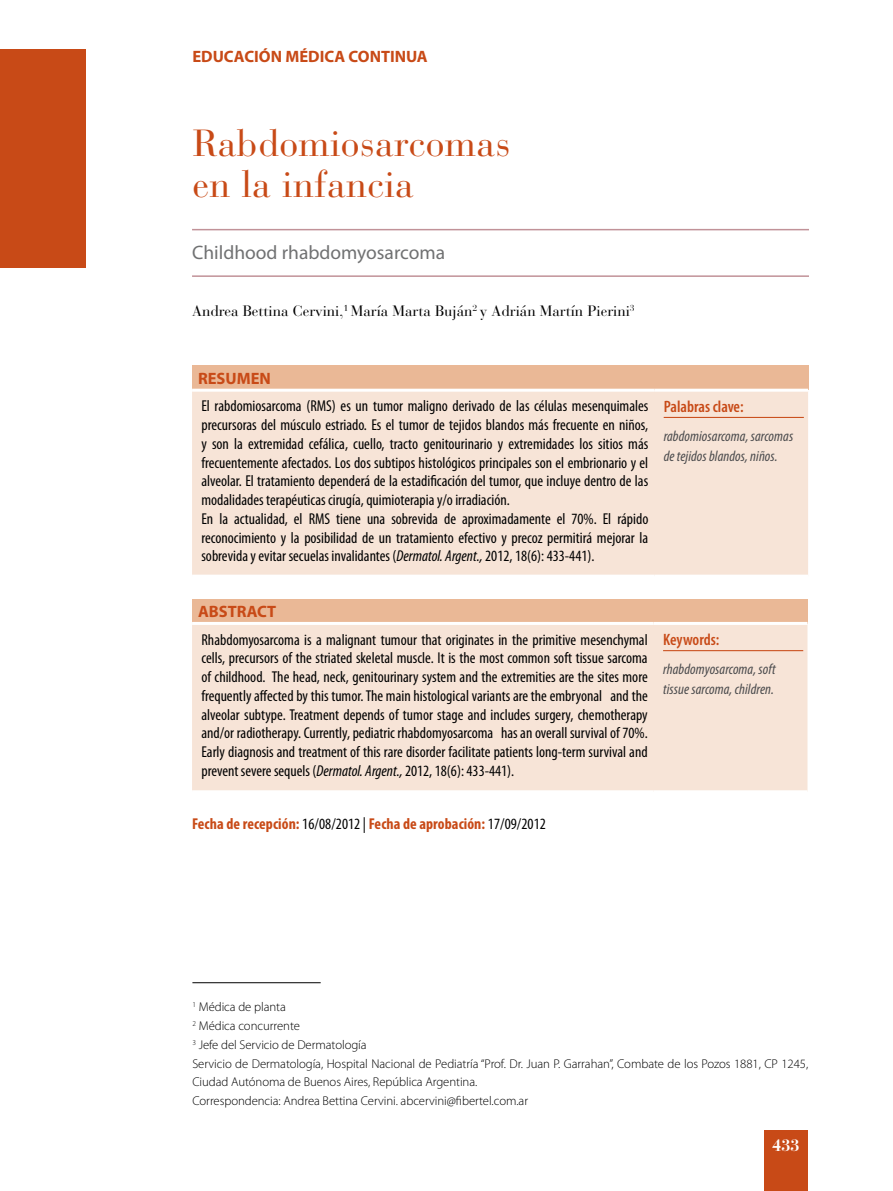
<style>
.page{position:relative;width:893px;height:1191px;background:#fff}
.page>*{position:absolute;margin:0;border:0;box-sizing:border-box;transform-origin:0 0}
.t1{font:37.5px/40.5px "Bauer Bodoni";letter-spacing:.01em;color:#c84a17}
.t2{font:19.5px "Myriad Pro";color:#707172}
.t3{font:700 16.5px "Myriad Pro";color:#c84a17}
.t4{font:600 condensed 16.5px "Myriad Pro";color:#c84a17}
.t5{font:700 16.5px "Bauer Bodoni";color:#fff}
.t6{font:condensed 15.75px/18.8px "Myriad Pro";color:#000}
.t7{font:700 condensed 15.75px "Myriad Pro";letter-spacing:.005em;color:#c84a17}
.t8{font:italic condensed 15px/19.5px "Myriad Pro";letter-spacing:.005em;color:#4b4b4d}
.t9{font:15px "Bauer Bodoni";color:#000}
.t10{font:300 12.75px/18.8px "Myriad Pro";letter-spacing:-.005em;color:#000}
.s1{font-style:italic}
.s2{font-weight:400;color:#000}
</style>
<div class="page">
<div style="left:764px;top:1130px;width:44px;height:61px;background:#c84a17"></div>
<div style="left:0;top:50px;width:85px;height:218px;background:#c84a17"></div>
<div style="left:192px;top:366px;width:616px;height:24px;background:#eab896"></div>
<div style="left:192px;top:392px;width:616px;height:182px;background:#f7e4d7"></div>
<hr style="left:192px;top:389px;width:462px;height:3px;background:#fff">
<hr style="left:654px;top:389px;width:154px;height:3px;background:#fff">
<hr style="left:664px;top:417px;width:140px;height:1px;background:#c84a17">
<hr style="left:192px;top:229px;width:617px;height:1px;background:#c19298">
<hr style="left:192px;top:275px;width:617px;height:2px;background:#c19298">
<div style="left:192px;top:599px;width:615px;height:24px;background:#eab896"></div>
<div style="left:192px;top:625px;width:615px;height:165px;background:#f7e4d7"></div>
<hr style="left:192px;top:622px;width:462px;height:3px;background:#fff">
<hr style="left:654px;top:622px;width:153px;height:3px;background:#fff">
<hr style="left:663px;top:650px;width:140px;height:1px;background:#c84a17">
<hr style="left:192px;top:982px;width:129px;height:1px;background:#000">
<p class="t3" style="left:192px;top:46px;width:237px">EDUCACIÓN MÉDICA CONTINUA</p>
<h1 class="t1" style="left:192px;top:124px;width:319px">Rabdomiosarcomas en la infancia</h1>
<p class="t2" style="left:192px;top:240px;width:255px">Childhood rhabdomyosarcoma</p>
<p class="t9" style="left:192px;top:301px;width:444px">Andrea Bettina Cervini,<sup>1</sup> María Marta Buján<sup>2</sup> y Adrián Martín Pierini<sup>3</sup></p>
<p class="t3" style="left:198px;top:368px;width:74px">RESUMEN</p>
<p class="t6" style="left:201px;top:396px;width:448px">El rabdomiosarcoma (RMS) es un tumor maligno derivado de las células mesenquimales precursoras del músculo estriado. Es el tumor de tejidos blandos más frecuente en niños, y son la extremidad cefálica, cuello, tracto genitourinario y extremidades los sitios más frecuentemente afectados. Los dos subtipos histológicos principales son el embrionario y el alveolar. El tratamiento dependerá de la estadificación del tumor, que incluye dentro de las modalidades terapéuticas cirugía, quimioterapia y/o irradiación.<br>En la actualidad, el RMS tiene una sobrevida de aproximadamente el 70%. El rápido reconocimiento y la posibilidad de un tratamiento efectivo y precoz permitirá mejorar la sobrevida y evitar secuelas invalidantes (<span class="s1">Dermatol. Argent.,</span> 2012, 18(6): 433-441).</p>
<p class="t4" style="left:664px;top:396px;width:81px">Palabras clave:</p>
<p class="t8" style="left:664px;top:426px;width:131px">rabdomiosarcoma, sarcomas de tejidos blandos, niños.</p>
<p class="t3" style="left:198px;top:601px;width:80px">ABSTRACT</p>
<p class="t6" style="left:201px;top:630px;width:448px;text-align:justify">Rhabdomyosarcoma is a malignant tumour that originates in the primitive mesenchymal cells, precursors of the striated skeletal muscle. It is the most common soft tissue sarcoma of childhood. The head, neck, genitourinary system and the extremities are the sites more frequently affected by this tumor. The main histological variants are the embryonal and the alveolar subtype. Treatment depends of tumor stage and includes surgery, chemotherapy and/or radiotherapy. Currently, pediatric rhabdomyosarcoma has an overall survival of 70%.<br>Early diagnosis and treatment of this rare disorder facilitate patients long-term survival and prevent severe sequels (<span class="s1">Dermatol. Argent.,</span> 2012, 18(6): 433-441).</p>
<p class="t4" style="left:663px;top:629px;width:58px">Keywords:</p>
<p class="t8" style="left:663px;top:659px;width:114px">rhabdomyosarcoma, soft tissue sarcoma, children.</p>
<p class="t7" style="left:192px;top:813px;width:355px">Fecha de recepción: <span class="s2">16/08/2012 |</span> Fecha de aprobación: <span class="s2">17/09/2012</span></p>
<p class="t10" style="left:192px;top:997px;width:617px"><sup>1</sup> Médica de planta<br><sup>2</sup> Médica concurrente<br><sup>3</sup> Jefe del Servicio de Dermatología<br>Servicio de Dermatología, Hospital Nacional de Pediatría “Prof. Dr. Juan P. Garrahan”, Combate de los Pozos 1881, CP 1245, Ciudad Autónoma de Buenos Aires, República Argentina.<br>Correspondencia: Andrea Bettina Cervini. abcervini@fibertel.com.ar</p>
<p class="t5" style="left:772px;top:1136px;width:29px">433</p>
</div>
